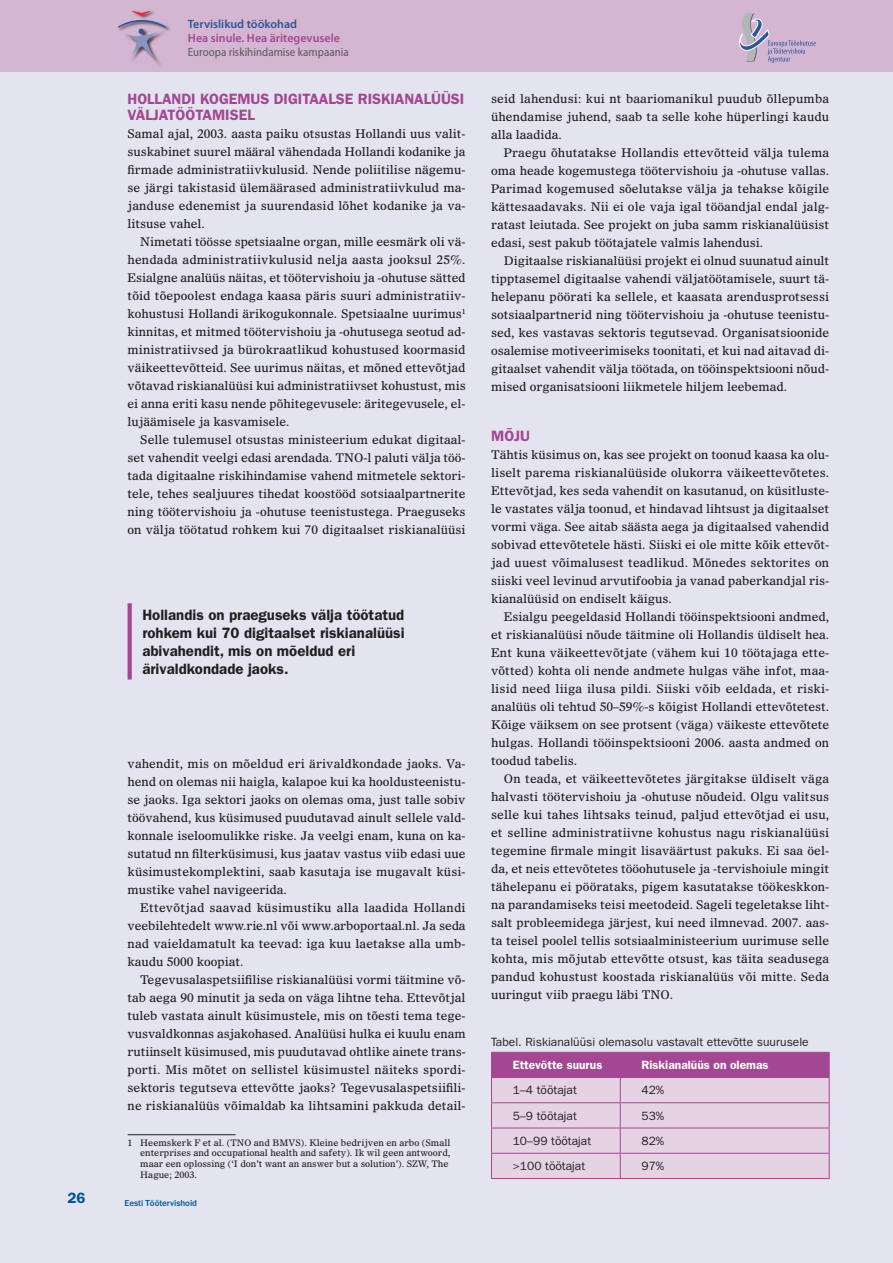
<style>
.page{position:relative;width:893px;height:1263px;background:#fff}
.page>*{position:absolute;margin:0;border:0;box-sizing:border-box;transform-origin:0 0}
.t1{font:600 15px/18px "ITC Franklin Gothic Std";color:#231f20}
.t2{font:600 15px/16.5px "ITC Franklin Gothic Std";letter-spacing:-.005em;color:#a34793}
.t3{font:600 15px "ITC Franklin Gothic Std";color:#005496}
.t4{font:12px/18px "Olympian LT Std";color:#231f20;text-align:justify}
.t5{font:12px "ITC Franklin Gothic Std";color:#231f20}
.t6{font:600 12px "ITC Franklin Gothic Std";color:#fff}
.t7{font:semi-condensed 12px "Myriad Pro";color:#58595b}
.t8{font:600 12px "Myriad Pro";color:#a34793}
.t9{font:600 12px "Myriad Pro";color:#2e5598}
.t10{font:9px/10.8px "Olympian LT Std";color:#231f20}
.t11{font:500 9px "Franklin Gothic";color:#005496}
</style>
<div class="page">
<div style="left:0;top:64px;width:893px;height:1199px;background:#e4e4f0"></div>
<div style="left:0;top:0;width:893px;height:71px;background:#d5b6d2"></div>
<img style="left:132px;top:10px;width:38px;height:57px">
<svg style="left:118px;top:11px;width:47px;height:52px"></svg>
<svg style="left:739px;top:13px;width:77px;height:50px"></svg>
<hr style="left:128px;top:1134px;width:108px;height:1px;background:#231f20">
<svg style="left:491px;top:1052px;width:339px;height:126px;background:#d5b1d0"></svg>
<hr style="left:491px;top:1178px;width:339px;height:1px;background:#a34793">
<svg style="left:128px;top:603px;width:4px;height:76px"></svg>
<p class="t9" style="left:188px;top:19px;width:111px">Tervislikud töökohad</p>
<p class="t8" style="left:188px;top:33px;width:154px">Hea sinule. Hea äritegevusele</p>
<p class="t7" style="left:188px;top:45px;width:162px">Euroopa riskihindamise kampaania</p>
<p class="t2" style="left:128px;top:92px;width:338px">HOLLANDI KOGEMUS DIGITAALSE RISKIANALÜÜSI<br>VÄLJATÖÖTAMISEL</p>
<p class="t4" style="left:128px;top:126px;width:340px">Samal ajal, 2003. aasta paiku otsustas Hollandi uus valit&shy;suskabinet suurel määral vähendada Hollandi kodanike ja firmade administratiivkulusid. Nende poliitilise nägemu&shy;se järgi takistasid ülemäärased administratiivkulud ma&shy;janduse edenemist ja suurendasid lõhet kodanike ja va&shy;litsuse vahel.</p>
<p class="t4" style="left:128px;top:234px;width:340px;text-indent:13px">Nimetati töösse spetsiaalne organ, mille eesmärk oli vä&shy;hendada administratiivkulusid nelja aasta jooksul 25%.<br>Esialgne analüüs näitas, et töötervishoiu ja -ohutuse sätted tõid tõepoolest endaga kaasa päris suuri administratiiv&shy;kohustusi Hollandi ärikogukonnale. Spetsiaalne uurimus<sup>1 </sup>kinnitas, et mitmed töötervishoiu ja -ohutusega seotud ad&shy;ministratiivsed ja bürokraatlikud kohustused koormasid väikeettevõtteid. See uurimus näitas, et mõned ettevõtjad võtavad riskianalüüsi kui administratiivset kohustust, mis ei anna eriti kasu nende põhitegevusele: äritegevusele, el&shy;lujäämisele ja kasvamisele.</p>
<p class="t4" style="left:128px;top:432px;width:340px;text-indent:13px">Selle tulemusel otsustas ministeerium edukat digitaal&shy;set vahendit veelgi edasi arendada. TNO-l paluti välja töö&shy;tada digitaalne riskihindamise vahend mitmetele sektori&shy;tele, tehes sealjuures tihedat koostööd sotsiaalpartnerite ning töötervishoiu ja -ohutuse teenistustega. Praeguseks on välja töötatud rohkem kui 70 digitaalset riskianalüüsi</p>
<p class="t1" style="left:142px;top:606px;width:264px">Hollandis on praeguseks välja töötatud rohkem kui 70 digitaalset riskianalüüsi abivahendit, mis on mõeldud eri ärivaldkondade jaoks.</p>
<p class="t4" style="left:128px;top:756px;width:340px">vahendit, mis on mõeldud eri ärivaldkondade jaoks. Va&shy;hend on olemas nii haigla, kalapoe kui ka hooldusteenistu&shy;se jaoks. Iga sektori jaoks on olemas oma, just talle sobiv töövahend, kus küsimused puudutavad ainult sellele vald&shy;konnale iseloomulikke riske. Ja veelgi enam, kuna on ka&shy;sutatud nn filterküsimusi, kus jaatav vastus viib edasi uue küsimustekomplektini, saab kasutaja ise mugavalt küsi&shy;mustike vahel navigeerida.</p>
<p class="t4" style="left:128px;top:900px;width:340px;text-indent:13px">Ettevõtjad saavad küsimustiku alla laadida Hollandi veebilehtedelt www.rie.nl või www.arboportaal.nl. Ja seda nad vaieldamatult ka teevad: iga kuu laetakse alla umb&shy;kaudu 5000 koopiat.</p>
<p class="t4" style="left:128px;top:972px;width:340px;text-indent:13px">Tegevusalaspetsiifilise riskianalüüsi vormi täitmine võ&shy;tab aega 90 minutit ja seda on väga lihtne teha. Ettevõtjal tuleb vastata ainult küsimustele, mis on tõesti tema tege&shy;vusvaldkonnas asjakohased. Analüüsi hulka ei kuulu enam rutiinselt küsimused, mis puudutavad ohtlike ainete trans&shy;porti. Mis mõtet on sellistel küsimustel näiteks spordi&shy;sektoris tegutseva ettevõtte jaoks? Tegevusalaspetsiifili&shy;ne riskianalüüs võimaldab ka lihtsamini pakkuda detail-</p>
<p class="t10" style="left:140px;top:1137px;width:312px;text-indent:-13px">1 Heemskerk F et al. (TNO and BMVS). Kleine bedrijven en arbo (Small enterprises and occupational health and safety). Ik wil geen antwoord, maar een oplossing (‘I don’t want an answer but a solution’). SZW, The Hague; 2003.</p>
<p class="t3" style="left:68px;top:1192px;width:19px">26</p>
<p class="t11" style="left:125px;top:1200px;width:74px">Eesti Töötervishoid</p>
<p class="t4" style="left:491px;top:90px;width:340px">seid lahendusi: kui nt baariomanikul puudub õllepumba ühendamise juhend, saab ta selle kohe hüperlingi kaudu alla laadida.</p>
<p class="t4" style="left:491px;top:144px;width:340px;text-indent:13px">Praegu õhutatakse Hollandis ettevõtteid välja tulema oma heade kogemustega töötervishoiu ja -ohutuse vallas.<br>Parimad kogemused sõelutakse välja ja tehakse kõigile kättesaadavaks. Nii ei ole vaja igal tööandjal endal jalg&shy;ratast leiutada. See projekt on juba samm riskianalüüsist edasi, sest pakub töötajatele valmis lahendusi.</p>
<p class="t4" style="left:491px;top:252px;width:340px;text-indent:13px">Digitaalse riskianalüüsi projekt ei olnud suunatud ainult tipptasemel digitaalse vahendi väljatöötamisele, suurt tä&shy;helepanu pöörati ka sellele, et kaasata arendusprotsessi sotsiaalpartnerid ning töötervishoiu ja -ohutuse teenistu&shy;sed, kes vastavas sektoris tegutsevad. Organisatsioonide osalemise motiveerimiseks toonitati, et kui nad aitavad di&shy;gitaalset vahendit välja töötada, on tööinspektsiooni nõud&shy;mised organisatsiooni liikmetele hiljem leebemad.</p>
<p class="t2" style="left:491px;top:429px;width:40px">MÕJU</p>
<p class="t4" style="left:491px;top:447px;width:340px">Tähtis küsimus on, kas see projekt on toonud kaasa ka olu&shy;liselt parema riskianalüüside olukorra väikeettevõtetes.<br>Ettevõtjad, kes seda vahendit on kasutanud, on küsitluste&shy;le vastates välja toonud, et hindavad lihtsust ja digitaalset vormi väga. See aitab säästa aega ja digitaalsed vahendid sobivad ettevõtetele hästi. Siiski ei ole mitte kõik ettevõt&shy;jad uuest võimalusest teadlikud. Mõnedes sektorites on siiski veel levinud arvutifoobia ja vanad paberkandjal ris&shy;kianalüüsid on endiselt käigus.</p>
<p class="t4" style="left:491px;top:609px;width:340px;text-indent:13px">Esialgu peegeldasid Hollandi tööinspektsiooni andmed, et riskianalüüsi nõude täitmine oli Hollandis üldiselt hea.<br>Ent kuna väikeettevõtjate (vähem kui 10 töötajaga ette&shy;võtted) kohta oli nende andmete hulgas vähe infot, maa&shy;lisid need liiga ilusa pildi. Siiski võib eeldada, et riski&shy;analüüs oli tehtud 50–59%-s kõigist Hollandi ettevõtetest.<br>Kõige väiksem on see protsent (väga) väikeste ettevõtete hulgas. Hollandi tööinspektsiooni 2006. aasta andmed on toodud tabelis.</p>
<p class="t4" style="left:491px;top:771px;width:340px;text-indent:13px">On teada, et väikeettevõtetes järgitakse üldiselt väga halvasti töötervishoiu ja -ohutuse nõudeid. Olgu valitsus selle kui tahes lihtsaks teinud, paljud ettevõtjad ei usu, et selline administratiivne kohustus nagu riskianalüüsi tegemine firmale mingit lisaväärtust pakuks. Ei saa öel&shy;da, et neis ettevõtetes tööohutusele ja -tervishoiule mingit tähelepanu ei pöörataks, pigem kasutatakse töökeskkon&shy;na parandamiseks teisi meetodeid. Sageli tegeletakse liht&shy;salt probleemidega järjest, kui need ilmnevad. 2007. aas&shy;ta teisel poolel tellis sotsiaalministeerium uurimuse selle kohta, mis mõjutab ettevõtte otsust, kas täita seadusega pandud kohustust koostada riskianalüüs või mitte. Seda uuringut viib praegu läbi TNO.</p>
<p class="t5" style="left:491px;top:1037px;width:319px">Tabel. Riskianalüüsi olemasolu vastavalt ettevõtte suurusele</p>
<p class="t6" style="left:513px;top:1060px;width:91px">Ettevõtte suurus</p>
<p class="t6" style="left:641px;top:1060px;width:128px">Riskianalüüs on olemas</p>
<p class="t5" style="left:513px;top:1086px;width:66px">1–4 töötajat</p>
<p class="t5" style="left:641px;top:1086px;width:24px">42%</p>
<p class="t5" style="left:513px;top:1111px;width:66px">5–9 töötajat</p>
<p class="t5" style="left:641px;top:1111px;width:24px">53%</p>
<p class="t5" style="left:513px;top:1136px;width:80px">10–99 töötajat</p>
<p class="t5" style="left:641px;top:1136px;width:24px">82%</p>
<p class="t5" style="left:513px;top:1161px;width:74px">&gt;100 töötajat</p>
<p class="t5" style="left:641px;top:1161px;width:24px">97%</p>
</div>
